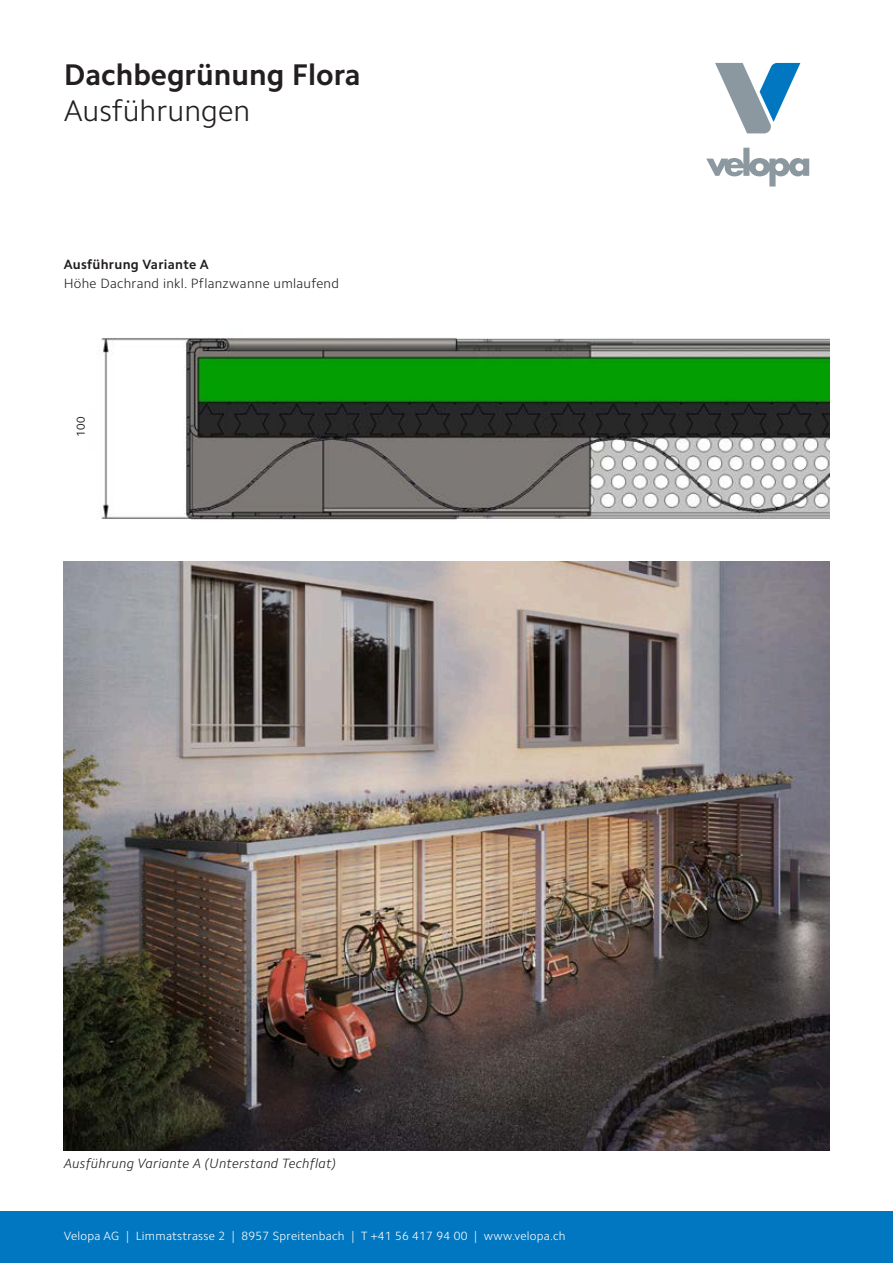
<style>
.page{position:relative;width:893px;height:1263px;background:#fff}
.page>*{position:absolute;margin:0;border:0;box-sizing:border-box;transform-origin:0 0}
.t1{font:700 30px "Camphor Std";color:#231f20}
.t2{font:300 30px "Camphor Std";color:#231f20}
.t3{font:italic 300 13.5px "Camphor Std";letter-spacing:.02em;color:#231f20}
.t4{font:300 13.5px "Camphor Std";letter-spacing:.02em;color:#231f20}
.t5{font:700 13.5px "Camphor Std";letter-spacing:.02em;color:#231f20}
.t6{font:300 12px "Camphor Std";letter-spacing:.02em;color:#fff}
.t7{font:11.55px "Camphor Std";color:#231f20}
</style>
<div class="page">
<div style="left:0;top:1212px;width:893px;height:51px;background:#0077c0"></div>
<img style="left:101px;top:338px;width:728px;height:182px">
<svg style="left:715px;top:63px;width:85px;height:70px"></svg>
<svg style="left:706px;top:148px;width:103px;height:38px"></svg>
<img style="left:64px;top:561px;width:765px;height:589px">
<h1 class="t1" style="left:64px;top:57px;width:298px">Dachbegrünung Flora</h1>
<h1 class="t2" style="left:64px;top:93px;width:188px">Ausführungen</h1>
<p class="t5" style="left:64px;top:256px;width:147px">Ausführung Variante A</p>
<p class="t4" style="left:64px;top:275px;width:277px">Höhe Dachrand inkl. Pflanzwanne umlaufend</p>
<p class="t7" style="left:74px;top:437px;width:21px;rotate:-90deg">100</p>
<p class="t3" style="left:64px;top:1155px;width:274px">Ausführung Variante A (Unterstand Techflat)</p>
<p class="t6" style="left:64px;top:1229px;width:503px">Velopa AG | Limmatstrasse 2 | 8957 Spreitenbach | T +41 56 417 94 00 | www.velopa.ch</p>
</div>
